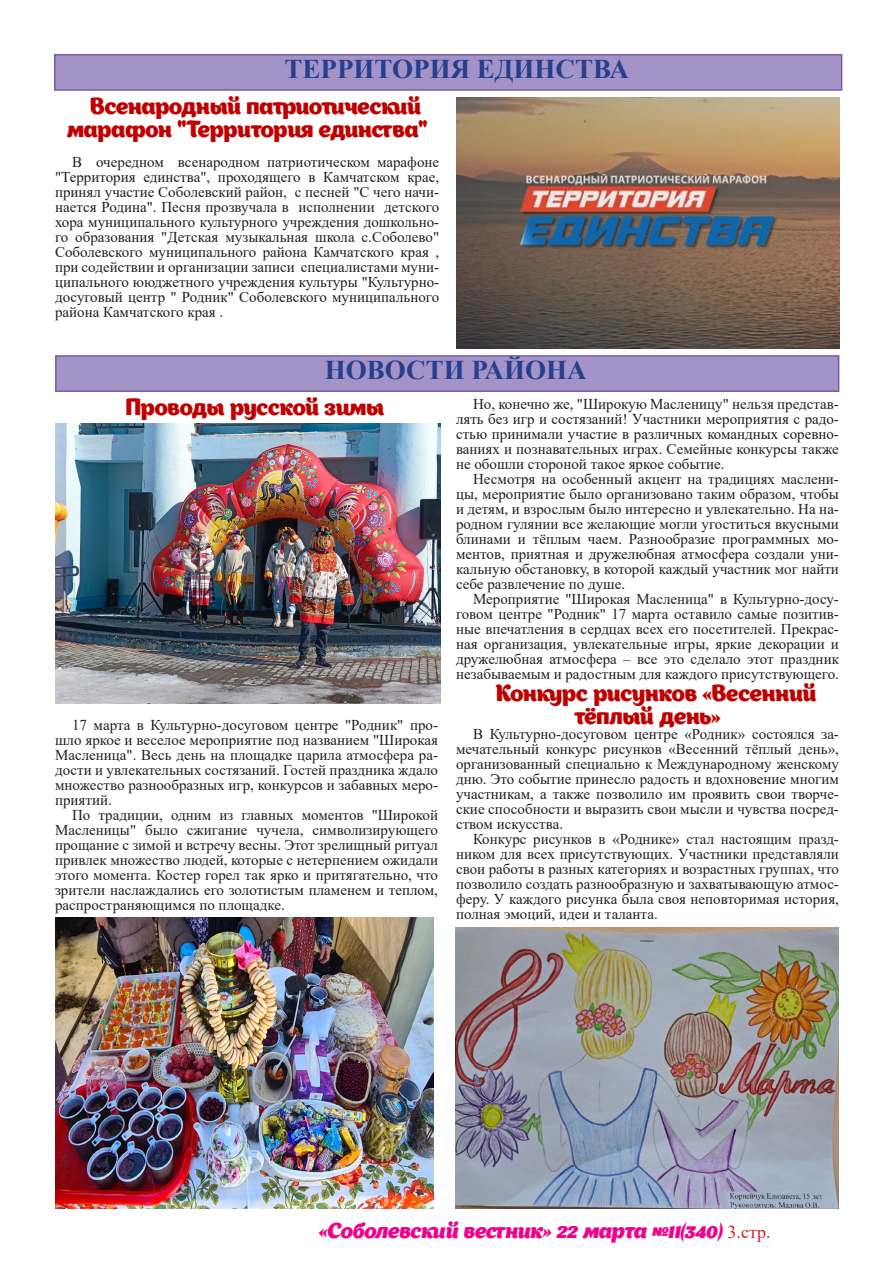
<style>
.page{position:relative;width:893px;height:1263px;background:#fff}
.page>*{position:absolute;margin:0;border:0;box-sizing:border-box;transform-origin:0 0}
.Основной_абзац{font:700 27px "Times New Roman";color:#253f8e}
.t1{font:22.5px/22.5px "Appetite";letter-spacing:-.01em;color:#c00000;text-align:right}
.t2{font:italic 21px "Appetite";letter-spacing:-.01em;color:#ed028c}
.t3{font:15px/15px "Times New Roman";color:#231f20;text-align:justify}
.s1{font-family:"Times New Roman";font-style:normal;font-size:18px;color:#d1232a}
</style>
<div class="page">
<div style="left:56px;top:356px;width:783px;height:35px;background:#a493c6"></div>
<div style="left:55px;top:355px;width:784px;height:37px;border:2px solid #775da8"></div>
<div style="left:55px;top:55px;width:787px;height:35px;background:#a493c6"></div>
<div style="left:54px;top:54px;width:788px;height:37px;border:2px solid #775da8"></div>
<img style="left:457px;top:97px;width:382px;height:252px">
<img style="left:55px;top:423px;width:385px;height:281px">
<img style="left:55px;top:918px;width:379px;height:291px">
<img style="left:455px;top:927px;width:384px;height:282px">
<p class="Основной_абзац" style="left:285px;top:50px;width:346px">ТЕРРИТОРИЯ ЕДИНСТВА</p>
<p class="t1" style="left:67px;top:95px;width:362px">Всенародный патриотический марафон "Территория единства"</p>
<p class="t3" style="left:55px;top:154px;width:386px;text-indent:17px">В очередном всенародном патриотическом марафоне "Территория единства", проходящего в Камчатском крае, принял участие Соболевский район, с песней "С чего начи&shy;нается Родина". Песня прозвучала в исполнении детского хора муниципального культурного учреждения дошкольно&shy;го образования "Детская музыкальная школа с.Соболево" Соболевского муниципального района Камчатского края , при содействии и организации записи специалистами муни&shy;ципального ююджетного учреждения культуры "Культурно&shy;досуговый центр " Родник" Соболевского муниципального района Камчатского края .</p>
<p class="Основной_абзац" style="left:325px;top:351px;width:263px">НОВОСТИ РАЙОНА</p>
<p class="t1" style="left:126px;top:396px;width:260px">Проводы русской зимы</p>
<p class="t3" style="left:55px;top:717px;width:384px;text-indent:17px">17 марта в Культурно-досуговом центре "Родник" про&shy;шло яркое и веселое мероприятие под названием "Широкая Масленица". Весь день на площадке царила атмосфера ра&shy;дости и увлекательных состязаний. Гостей праздника ждало множество разнообразных игр, конкурсов и забавных меро&shy;приятий.</p>
<p class="t3" style="left:55px;top:807px;width:384px;text-indent:17px">По традиции, одним из главных моментов "Широкой Масленицы" было сжигание чучела, символизирующего прощание с зимой и встречу весны. Этот зрелищный ритуал привлек множество людей, которые с нетерпением ожидали этого момента. Костер горел так ярко и притягательно, что зрители наслаждались его золотистым пламенем и теплом, распространяющимся по площадке.</p>
<p class="t3" style="left:456px;top:396px;width:384px;text-indent:17px">Но, конечно же, "Широкую Масленицу" нельзя представ&shy;лять без игр и состязаний! Участники мероприятия с радо&shy;стью принимали участие в различных командных соревно&shy;ваниях и познавательных играх. Семейные конкурсы также не обошли стороной такое яркое событие.</p>
<p class="t3" style="left:456px;top:471px;width:384px;text-indent:17px">Несмотря на особенный акцент на традициях маслени&shy;цы, мероприятие было организовано таким образом, чтобы и детям, и взрослым было интересно и увлекательно. На на&shy;родном гулянии все желающие могли угоститься вкусными блинами и тёплым чаем. Разнообразие программных мо&shy;ментов, приятная и дружелюбная атмосфера создали уни&shy;кальную обстановку, в которой каждый участник мог найти себе развлечение по душе.</p>
<p class="t3" style="left:456px;top:591px;width:384px;text-indent:17px">Мероприятие "Широкая Масленица" в Культурно-досу&shy;говом центре "Родник" 17 марта оставило самые позитив&shy;ные впечатления в сердцах всех его посетителей. Прекрас&shy;ная организация, увлекательные игры, яркие декорации и дружелюбная атмосфера – все это сделало этот праздник незабываемым и радостным для каждого присутствующего.</p>
<p class="t1" style="left:574px;top:682px;width:243px;text-align:left;text-indent:-79px">Конкурс рисунков «Весенний тёплый день»</p>
<p class="t3" style="left:456px;top:726px;width:384px;text-indent:17px">В Культурно-досуговом центре «Родник» состоялся за&shy;мечательный конкурс рисунков «Весенний тёплый день», организованный специально к Международному женскому дню. Это событие принесло радость и вдохновение многим участникам, а также позволило им проявить свои творче&shy;ские способности и выразить свои мысли и чувства посред&shy;ством искусства.</p>
<p class="t3" style="left:456px;top:831px;width:384px;text-indent:17px">Конкурс рисунков в «Роднике» стал настоящим празд&shy;ником для всех присутствующих. Участники представляли свои работы в разных категориях и возрастных группах, что позволило создать разнообразную и захватывающую атмос&shy;феру. У каждого рисунка была своя неповторимая история, полная эмоций, идеи и таланта.</p>
<h3 class="t2" style="left:319px;top:1217px;width:453px">«Соболевский вестник» 22 марта №11(340) <span class="s1">3.стр.</span></h3>
</div>
